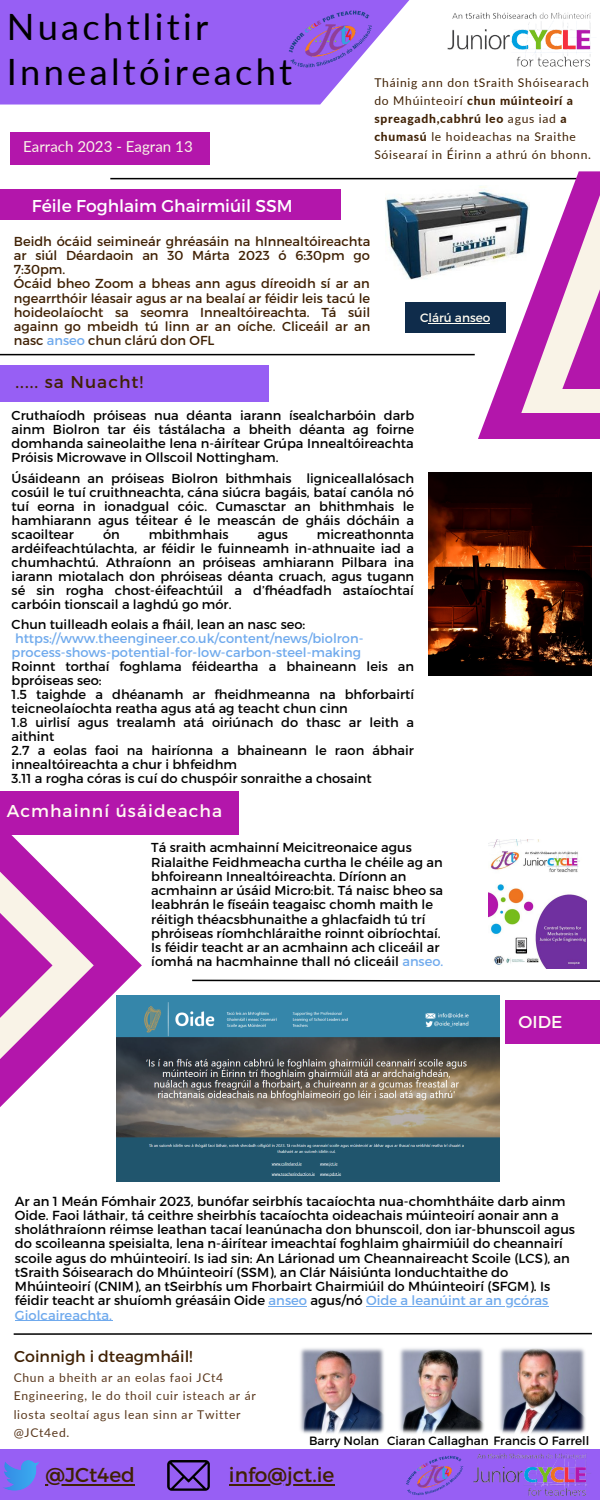
<style>
.page{position:relative;width:600px;height:1500px;background:#fff}
.page>*{position:absolute;margin:0;border:0;box-sizing:border-box;transform-origin:0 0}
.t1{font:36.3px/45.8px "Lato";letter-spacing:.09em;color:#000}
.t2{font:20.2px "Montserrat";color:#402104}
.t3{font:17.2px "Montserrat";color:#fffcf2}
.t4{font:17.1px "Montserrat";color:#fff}
.t5{font:17.1px "Montserrat";letter-spacing:.06em;color:#fffcf2}
.t6{font:17.1px "Montserrat";letter-spacing:.06em;color:#402104}
.t7{font:15.8px "Montserrat";color:#402104}
.t8{font:15.1px "Lato";color:#f9f3e7}
.t9{font:13.1px/14.2px "Montserrat";color:#000}
.t10{font:13px/14px "Montserrat";color:#000;text-align:justify}
.t11{font:13px/14.2px "Montserrat";color:#402104}
.t12{font:13px/14px "Montserrat";color:#70aaed}
.t13{font:12.1px/18px "Lato";letter-spacing:.06em;color:#402104}
.t14{font:12.1px/18.1px "Lato";letter-spacing:.06em;color:#59371c}
.t15{font:12.1px "Montserrat";color:#fffcf2}
.t16{font:12px "Montserrat";color:#000}
.s1{font-weight:800}
.s2{color:#70aaed}
</style>
<div class="page">
<hr style="left:110px;top:178px;width:481px;height:1px;background:#000">
<img style="left:428px;top:472px;width:163px;height:203px">
<svg style="left:477px;top:177px;width:123px;height:262px;fill:#b316ab"></svg>
<svg style="left:521px;top:177px;width:79px;height:236px"></svg>
<svg style="left:562px;top:171px;width:38px;height:217px;fill:#b316ab"></svg>
<svg style="left:0;top:0;width:410px;height:105px;fill:#975ff4"></svg>
<hr style="left:0;top:354px;width:475px;height:1px;background:#000">
<div style="left:11px;top:132px;width:199px;height:33px;background:#b316ab"></div>
<img style="left:284px;top:5px;width:95px;height:68px">
<img style="left:447px;top:12px;width:144px;height:55px">
<div style="left:0;top:365px;width:269px;height:37px;background:#975ff4"></div>
<div style="left:405px;top:302px;width:101px;height:30px;background:#0f2c4b"></div>
<div style="left:0;top:791px;width:239px;height:44px;background:#b316ab"></div>
<svg style="left:94px;top:917px;width:48px;height:96px;fill:#b316ab"></svg>
<svg style="left:53px;top:876px;width:41px;height:178px;fill:#b316ab"></svg>
<svg style="left:0;top:835px;width:53px;height:272px;fill:#b316ab"></svg>
<svg style="left:192px;top:979px;width:408px;height:3px"></svg>
<div style="left:505px;top:1000px;width:95px;height:44px;background:#b316ab"></div>
<div style="left:0;top:1450px;width:600px;height:50px;background:#975ff4"></div>
<svg style="left:167px;top:1460px;width:43px;height:31px"></svg>
<img style="left:455px;top:1449px;width:145px;height:47px">
<img style="left:406px;top:1452px;width:62px;height:44px">
<img style="left:489px;top:840px;width:97px;height:128px">
<img style="left:385px;top:185px;width:145px;height:98px">
<svg style="left:13px;top:1332px;width:579px;height:3px"></svg>
<img style="left:300px;top:1348px;width:286px;height:86px">
<div style="left:0;top:189px;width:341px;height:31px;background:#b316ab"></div>
<img style="left:116px;top:996px;width:383px;height:186px">
<hr style="left:429px;top:323px;width:61px;height:1px;background:#fffcf2">
<hr style="left:45px;top:1484px;width:90px;height:1px;background:#402104">
<hr style="left:229px;top:1484px;width:105px;height:1px;background:#402104">
<hr style="left:269px;top:1306px;width:38px;height:1px;background:#70aaed">
<hr style="left:366px;top:1306px;width:182px;height:1px;background:#70aaed">
<hr style="left:15px;top:1320px;width:97px;height:1px;background:#70aaed">
<h1 class="t1" style="left:7px;top:3px;width:287px">Nuachtlitir<br>Innealtóireacht</h1>
<p class="t8" style="left:23px;top:137px;width:171px">Earrach 2023 - Eagran 13</p>
<h3 class="t4" style="left:32px;top:194px;width:262px">Féile Foghlaim Ghairmiúil SSM</h3>
<p class="t13" style="left:374px;top:74px;width:218px">Tháinig ann don tSraith Shóisearach do Mhúinteoirí <span class="s1">chun múinteoirí a spreagadh,cabhrú leo</span> agus iad <span class="s1">a chumasú</span> le hoideachas na Sraithe Sóisearaí in Éirinn a athrú ón bhonn.</p>
<p class="t11" style="left:14px;top:233px;width:358px">Beidh ócáid seimineár ghréasáin na hInnealtóireachta ar siúl Déardaoin an 30 Márta 2023 ó 6:30pm go 7:30pm.<br>Ócáid bheo Zoom a bheas ann agus díreoidh sí ar an ngearrthóir léasair agus ar na bealaí ar féidir leis tacú le hoideolaíocht sa seomra Innealtóireachta. Tá súil againn go mbeidh tú linn ar an oíche. Cliceáil ar an nasc <span class="s2">anseo</span> chun clárú don OFL</p>
<h3 class="t6" style="left:16px;top:371px;width:129px">..... sa Nuacht!</h3>
<p class="t15" style="left:420px;top:310px;width:72px">Clárú anseo</p>
<p class="t10" style="left:12px;top:408px;width:404px">Cruthaíodh próiseas nua déanta iarann ísealcharbóin darb ainm Biolron tar éis tástálacha a bheith déanta ag foirne domhanda saineolaithe lena n-áirítear Grúpa Innealtóireachta Próisis Microwave in Ollscoil Nottingham.</p>
<p class="t10" style="left:12px;top:470px;width:404px">Úsáideann an próiseas Biolron bithmhais ligniceallalósach cosúil le tuí cruithneachta, cána siúcra bagáis, bataí canóla nó tuí eorna in ionadgual cóic. Cumasctar an bhithmhais le hamhiarann agus téitear é le meascán de gháis dócháin a scaoiltear</p>
<p class="t10" style="left:103px;top:526px;width:18px">ón</p>
<p class="t10" style="left:149px;top:526px;width:81px">mbithmhais</p>
<p class="t10" style="left:257px;top:526px;width:32px">agus</p>
<p class="t10" style="left:12px;top:526px;width:404px;text-indent:305px">micreathonnta ardéifeachtúlachta, ar féidir le fuinneamh in-athnuaite iad a chumhachtú. Athraíonn an próiseas amhiarann Pilbara ina iarann miotalach don phróiseas déanta cruach, agus tugann sé sin rogha chost-éifeachtúil a d’fhéadfadh astaíochtaí carbóin tionscail a laghdú go mór.</p>
<p class="t10" style="left:12px;top:617px;width:295px">Chun tuilleadh eolais a fháil, lean an nasc seo:</p>
<p class="t12" style="left:12px;top:631px;width:353px">https://www.theengineer.co.uk/content/news/biolron&shy;process-shows-potential-for-low-carbon-steel-making</p>
<p class="t10" style="left:12px;top:659px;width:404px;text-align:left">Roinnt torthaí foghlama féideartha a bhaineann leis an bpróiseas seo:<br>1.5 taighde a dhéanamh ar fheidhmeanna na bhforbairtí teicneolaíochta reatha agus atá ag teacht chun cinn<br>1.8 uirlisí agus trealamh atá oiriúnach do thasc ar leith a aithint<br>2.7 a eolas faoi na hairíonna a bhaineann le raon ábhair innealtóireachta a chur i bhfeidhm<br>3.11 a rogha córas is cuí do chuspóir sonraithe a chosaint</p>
<h3 class="t5" style="left:7px;top:800px;width:217px">Acmhainní úsáideacha</h3>
<p class="t10" style="left:151px;top:840px;width:293px;text-align:left">Tá sraith acmhainní Meicitreonaice agus Rialaithe Feidhmeacha curtha le chéile ag an bhfoireann Innealtóireachta. Díríonn an acmhainn ar úsáid Micro:bit. Tá naisc bheo sa leabhrán le físeáin teagaisc chomh maith le réitigh théacsbhunaithe a ghlacfaidh tú trí phróiseas ríomhchláraithe roinnt oibríochtaí.<br>Is féidir teacht ar an acmhainn ach cliceáil ar íomhá na hacmhainne thall nó cliceáil <span class="s2">anseo.</span></p>
<h3 class="t3" style="left:519px;top:1011px;width:45px">OIDE</h3>
<p class="t9" style="left:15px;top:1193px;width:562px">Ar an 1 Meán Fómhair 2023, bunófar seirbhís tacaíochta nua-chomhtháite darb ainm Oide. Faoi láthair, tá ceithre sheirbhís tacaíochta oideachais múinteoirí aonair ann a sholáthraíonn réimse leathan tacaí leanúnacha don bhunscoil, don iar-bhunscoil agus do scoileanna speisialta, lena n-áirítear imeachtaí foghlaim ghairmiúil do cheannairí scoile agus do mhúinteoirí. Is iad sin: An Lárionad um Cheannaireacht Scoile (LCS), an tSraith Sóisearach do Mhúinteoirí (SSM), an Clár Náisiúnta Ionduchtaithe do Mhúinteoirí (CNIM), an tSeirbhís um Fhorbairt Ghairmiúil do Mhúinteoirí (SFGM). Is féidir teacht ar shuíomh gréasáin Oide <span class="s2">anseo</span> agus/nó <span class="s2">Oide a leanúint ar an gcóras Giolcaireachta.</span></p>
<p class="t7" style="left:14px;top:1346px;width:180px">Coinnigh i dteagmháil!</p>
<p class="t14" style="left:14px;top:1369px;width:244px">Chun a bheith ar an eolas faoi JCt4<br>Engineering, le do thoil cuir isteach ar ár liosta seoltaí agus lean sinn ar Twitter @JCt4ed.</p>
<h2 class="t2" style="left:45px;top:1462px;width:91px">@JCt4ed</h2>
<h2 class="t2" style="left:229px;top:1462px;width:107px">info@jct.ie</h2>
<p class="t16" style="left:309px;top:1433px;width:282px">Barry Nolan Ciaran Callaghan Francis O Farrell</p>
</div>
